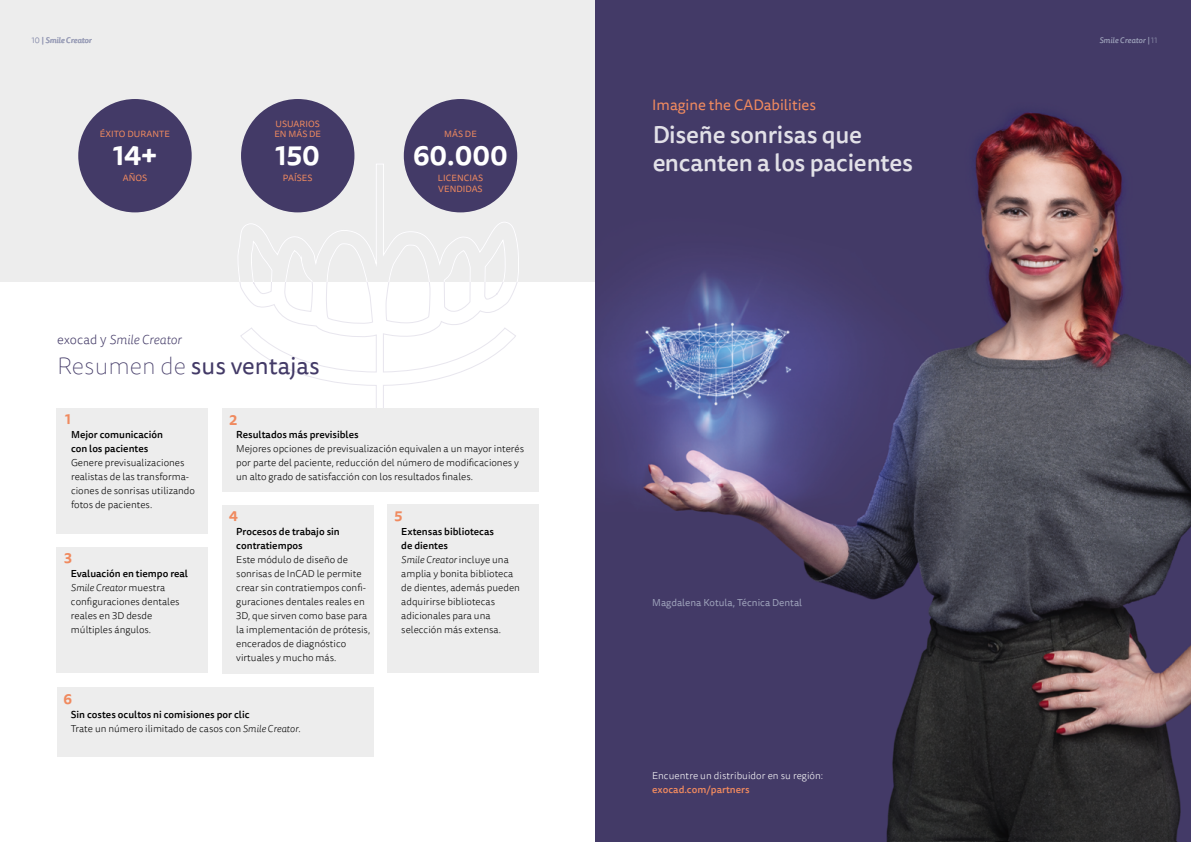
<style>
.page{position:relative;width:1191px;height:842px;background:#fff}
.page>*{position:absolute;margin:0;border:0;box-sizing:border-box;transform-origin:0 0}
.t1{font:700 27px "Tisa Sans Pro";color:#fff}
.t2{font:500 24px/28px "Tisa Sans Pro";letter-spacing:-.01em;color:#fff}
.t3{font:24px "Tisa Sans Pro";color:#433a67}
.t4{font:15px "Tisa Sans Pro";color:#f08a5f}
.t5{font:700 14.1px "Tisa Sans Pro";color:#f08a5f}
.t6{font:italic 300 13px "Tisa Sans Pro";color:#433a67}
.t7{font:300 10px/14px "Tisa Sans Pro";color:#000}
.t8{font:500 10px/14px "Tisa Sans Pro";color:#000}
.t9{font:300 10px "Tisa Sans Pro";letter-spacing:.005em;color:#fff}
.t10{font:10px "Tisa Sans Pro";color:#9ca0b9}
.t11{font:500 10px "Tisa Sans Pro";color:#f08a5f}
.t12{font:9px/11px "Tisa Sans Pro";letter-spacing:.01em;color:#f08a5f}
.t13{font:italic 500 8px "Tisa Sans Pro";color:#9ca0b9}
.s1{font-weight:300;font-style:normal}
.s2{font-style:normal}
.s3{font-family:"Source Han Sans K";font-style:normal}
.s4{font-weight:100}
.s5{font-weight:500}
.s6{font-style:italic}
.s7{font-weight:300}
.s8{font-weight:300;font-style:italic}
</style>
<div class="page">
<div style="left:0;top:0;width:594px;height:281px;background:#ededed"></div>
<img style="left:595px;top:0;width:596px;height:841px">
<svg style="left:236px;top:99px;width:283px;height:309px"></svg>
<svg style="left:236px;top:121px;width:283px;height:160px"></svg>
<hr style="left:595px;top:841px;width:596px;height:1px;background:#433a67">
<div style="left:57px;top:408px;width:151px;height:125px;background:#ededed"></div>
<div style="left:57px;top:547px;width:151px;height:126px;background:#ededed"></div>
<div style="left:222px;top:408px;width:317px;height:83px;background:#ededed"></div>
<div style="left:57px;top:688px;width:316px;height:69px;background:#ededed"></div>
<div style="left:222px;top:505px;width:151px;height:168px;background:#ededed"></div>
<div style="left:387px;top:505px;width:152px;height:168px;background:#ededed"></div>
<div style="left:404px;top:99px;width:113px;height:113px;background:#433a67;border-radius:50%"></div>
<div style="left:241px;top:99px;width:113px;height:113px;background:#433a67;border-radius:50%"></div>
<div style="left:78px;top:99px;width:114px;height:113px;background:#433a67;border-radius:50%"></div>
<p class="t13" style="left:32px;top:34px;width:61px"><span class="s1">10</span> | Smile Creator</p>
<p class="t13" style="left:1099px;top:34px;width:60px">Smile Creator | <span class="s1">11</span></p>
<p class="t12" style="left:100px;top:129px;width:71px">ÉXITO DURANTE</p>
<h1 class="t1" style="left:113px;top:136px;width:45px">14+</h1>
<p class="t12" style="left:123px;top:173px;width:26px">AÑOS</p>
<p class="t12" style="left:274px;top:118px;width:48px">USUARIOS<br>EN MÁS DE</p>
<h1 class="t1" style="left:275px;top:136px;width:46px">150</h1>
<p class="t12" style="left:283px;top:173px;width:31px">PAÍSES</p>
<h3 class="t6" style="left:57px;top:331px;width:126px"><span class="s2">exocad</span> <span class="s3">y</span> Smile Creator</h3>
<h2 class="t3" style="left:57px;top:350px;width:264px"><span class="s4">Resumen de</span> sus ventajas</h2>
<h3 class="t5" style="left:65px;top:409px;width:7px">1</h3>
<h3 class="t5" style="left:229px;top:409px;width:9px">2</h3>
<p class="t12" style="left:444px;top:129px;width:34px">MÁS DE</p>
<h1 class="t1" style="left:413px;top:136px;width:96px">60.000</h1>
<p class="t12" style="left:438px;top:173px;width:47px">LICENCIAS<br>VENDIDAS</p>
<p class="t8" style="left:71px;top:427px;width:94px">Mejor comunicación con los pacientes</p>
<p class="t7" style="left:71px;top:456px;width:126px">Genere previsualizaciones realistas de las transforma&shy;ciones de sonrisas utilizando fotos de pacientes.</p>
<h3 class="t5" style="left:64px;top:548px;width:9px">3</h3>
<p class="t7" style="left:71px;top:567px;width:119px"><span class="s5">Evaluación en tiempo real<br></span><span class="s6">Smile Creator</span> muestra configuraciones dentales reales en 3D desde múltiples ángulos.</p>
<h3 class="t5" style="left:64px;top:689px;width:10px">6</h3>
<p class="t8" style="left:236px;top:428px;width:124px">Resultados más previsibles</p>
<p class="t7" style="left:236px;top:442px;width:289px">Mejores opciones de previsualización equivalen a un mayor interés por parte del paciente, reducción del número de modificaciones y un alto grado de satisfacción con los resultados finales.</p>
<h3 class="t5" style="left:229px;top:506px;width:10px">4</h3>
<h3 class="t5" style="left:394px;top:506px;width:9px">5</h3>
<p class="t8" style="left:236px;top:525px;width:105px">Procesos de trabajo sin contratiempos</p>
<p class="t7" style="left:236px;top:553px;width:135px">Este módulo de diseño de sonrisas de InCAD le permite crear sin contratiempos confi-- guraciones dentales reales en<br>3D, que sirven como base para la implementación de prótesis, encerados de diagnóstico virtuales y mucho más.</p>
<p class="t7" style="left:401px;top:524px;width:120px"><span class="s5">Extensas bibliotecas<br>de dientes<br></span><span class="s6">Smile Creator</span> incluye una amplia y bonita biblioteca de dientes, además pueden adquirirse bibliotecas adicionales para una selección más extensa.</p>
<p class="t8" style="left:71px;top:707px;width:231px">Sin costes ocultos ni comisiones por clic<br><span class="s7">Trate un número ilimitado de casos con</span> <span class="s8">Smile Creator</span><span class="s7">.</span></p>
<h3 class="t4" style="left:652px;top:95px;width:165px">Imagine the CADabilities</h3>
<h2 class="t2" style="left:652px;top:121px;width:262px">Diseñe sonrisas que encanten a los pacientes</h2>
<p class="t10" style="left:652px;top:596px;width:151px">Magdalena Kotula, Técnica Dental</p>
<p class="t9" style="left:652px;top:769px;width:173px">Encuentre un distribuidor en su región:</p>
<p class="t11" style="left:652px;top:782px;width:99px">exocad.com/partners</p>
</div>
